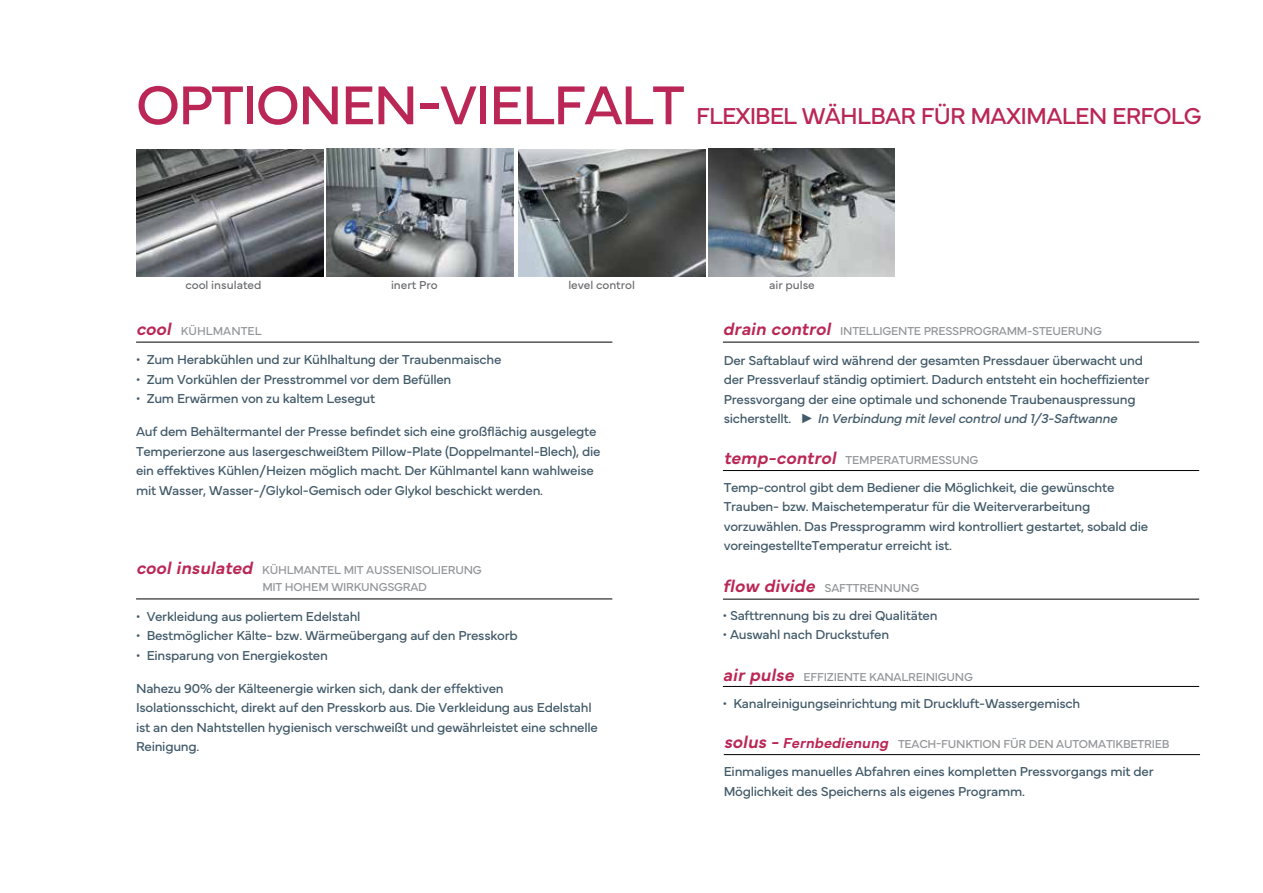
<style>
.page{position:relative;width:1263px;height:893px;background:#fff}
.page>*{position:absolute;margin:0;border:0;box-sizing:border-box;transform-origin:0 0}
.t1{font:57px "Mundial";color:#ba2655}
.t2{font:24px "Mundial";letter-spacing:-.03em;color:#ba2655}
.t3{font:13.5px/19.5px "Mundial";letter-spacing:-.02em;color:#425a69}
.t4{font:12px/16.5px "Mundial";letter-spacing:-.02em;color:#939598}
.t5{font:12px "Mundial";color:#6d6e71}
.t6{font:12px "Mundial";color:#939598}
.s1{font-weight:600;font-style:italic;font-size:18px;color:#ba2655}
.s2{font-family:"Arial"}
.s3{font-style:italic}
.s4{font-weight:600;font-style:italic;font-size:15px;color:#ba2655}
</style>
<div class="page">
<img style="left:709px;top:149px;width:185px;height:127px">
<img style="left:327px;top:149px;width:187px;height:127px">
<img style="left:518px;top:149px;width:187px;height:127px">
<img style="left:136px;top:149px;width:187px;height:128px">
<hr style="left:723px;top:342px;width:476px;height:1px;background:#000">
<hr style="left:136px;top:342px;width:476px;height:1px;background:#000">
<hr style="left:724px;top:754px;width:476px;height:1px;background:#000">
<hr style="left:723px;top:599px;width:476px;height:1px;background:#000">
<hr style="left:723px;top:470px;width:476px;height:1px;background:#000">
<hr style="left:723px;top:686px;width:476px;height:1px;background:#000">
<hr style="left:136px;top:599px;width:476px;height:1px;background:#000">
<h1 class="t1" style="left:136px;top:60px;width:35px">OPTION</h1>
<h1 class="t1" style="left:341px;top:60px;width:214px">EN-VI ELFALT</h1>
<h2 class="t2" style="left:696px;top:97px;width:160px">FLEXIBEL WÄHLBAR</h2>
<h2 class="t2" style="left:921px;top:97px;width:282px">für maximalen erfolg</h2>
<p class="t5" style="left:185px;top:275px;width:78px">cool insulated</p>
<p class="t5" style="left:391px;top:276px;width:48px">inert Pro</p>
<p class="t5" style="left:568px;top:276px;width:68px">level control</p>
<p class="t5" style="left:769px;top:275px;width:47px">air pulse</p>
<p class="t6" style="left:136px;top:322px;width:127px"><span class="s1">cool</span> kühlmantel</p>
<p class="t3" style="left:136px;top:349px;width:367px">• Zum Herabkühlen und zur Kühlhaltung der Traubenmaische</p>
<p class="t3" style="left:136px;top:368px;width:317px">• Zum Vorkühlen der Presstrommel vor dem Befüllen</p>
<p class="t3" style="left:136px;top:388px;width:241px">• Zum Erwärmen von zu kaltem Lesegut</p>
<p class="t3" style="left:136px;top:421px;width:466px">Auf dem Behältermantel der Presse befindet sich eine großflächig ausgelegte Temperierzone aus lasergeschweißtem Pillow-Plate (Doppelmantel-Blech), die ein effektives Kühlen/Heizen möglich macht. Der Kühlmantel kann wahlweise mit Wasser, Wasser-/Glykol-Gemisch oder Glykol beschickt werden.</p>
<p class="t4" style="left:262px;top:561px;width:221px;text-indent:-126px"><span class="s1">cool insulated</span> kühlmantel mit aussenisolierung mit hohem wirkungsgrad</p>
<p class="t3" style="left:136px;top:605px;width:226px">• Verkleidung aus poliertem Edelstahl</p>
<p class="t3" style="left:136px;top:624px;width:383px">• Bestmöglicher Kälte- bzw. Wärmeübergang auf den Presskorb</p>
<p class="t3" style="left:136px;top:644px;width:193px">• Einsparung von Energiekosten</p>
<p class="t3" style="left:136px;top:677px;width:463px">Nahezu 90% der Kälteenergie wirken sich, dank der effektiven Isolationsschicht, direkt auf den Presskorb aus. Die Verkleidung aus Edelstahl ist an den Nahtstellen hygienisch verschweißt und gewährleistet eine schnelle Reinigung.</p>
<p class="t4" style="left:723px;top:322px;width:380px"><span class="s1">drain control</span> intelligente pressprogramm-steuerung</p>
<p class="t3" style="left:724px;top:349px;width:427px">Der Saftablauf wird während der gesamten Pressdauer überwacht und der Pressverlauf ständig optimiert. Dadurch entsteht ein hocheffizienter Pressvorgang der eine optimale und schonende Traubenauspressung sicherstellt. <span class="s2">►</span> <span class="s3">In Verbindung mit level control und 1/3-Saftwanne</span></p>
<p class="t4" style="left:724px;top:450px;width:256px"><span class="s1">temp-control</span> temperaturmessung</p>
<p class="t3" style="left:724px;top:476px;width:426px">Temp-control gibt dem Bediener die Möglichkeit, die gewünschte Trauben- bzw. M aischetemperatur für die Weiterverarbeitung vorzuwählen. Das Pressprogramm wird kontrolliert gestartet, sobald die voreingestellteTemperatur erreicht ist.</p>
<p class="t4" style="left:723px;top:578px;width:198px"><span class="s1">flow divide</span> safttrennung</p>
<p class="t3" style="left:723px;top:604px;width:216px">• Safttrennung bis zu drei Qualitäten</p>
<p class="t3" style="left:723px;top:623px;width:168px">• Auswahl nach Druckstufen</p>
<p class="t4" style="left:723px;top:667px;width:252px"><span class="s1">air pulse</span> effiziente kanalreinigung</p>
<p class="t3" style="left:723px;top:692px;width:359px">• Kanalreinigungseinrichtung mit Druckluft-Wassergemisch</p>
<p class="t4" style="left:724px;top:734px;width:447px"><span class="s1">solus -</span> <span class="s4">Fernbedienung</span> Teach-funktion für den automatikbetrieb</p>
<p class="t3" style="left:724px;top:761px;width:431px">Einmaliges manuelles Abfahren eines kompletten Pressvorgangs mit der<br>Möglichkeit des Speicherns als eigenes Programm.</p>
</div>
